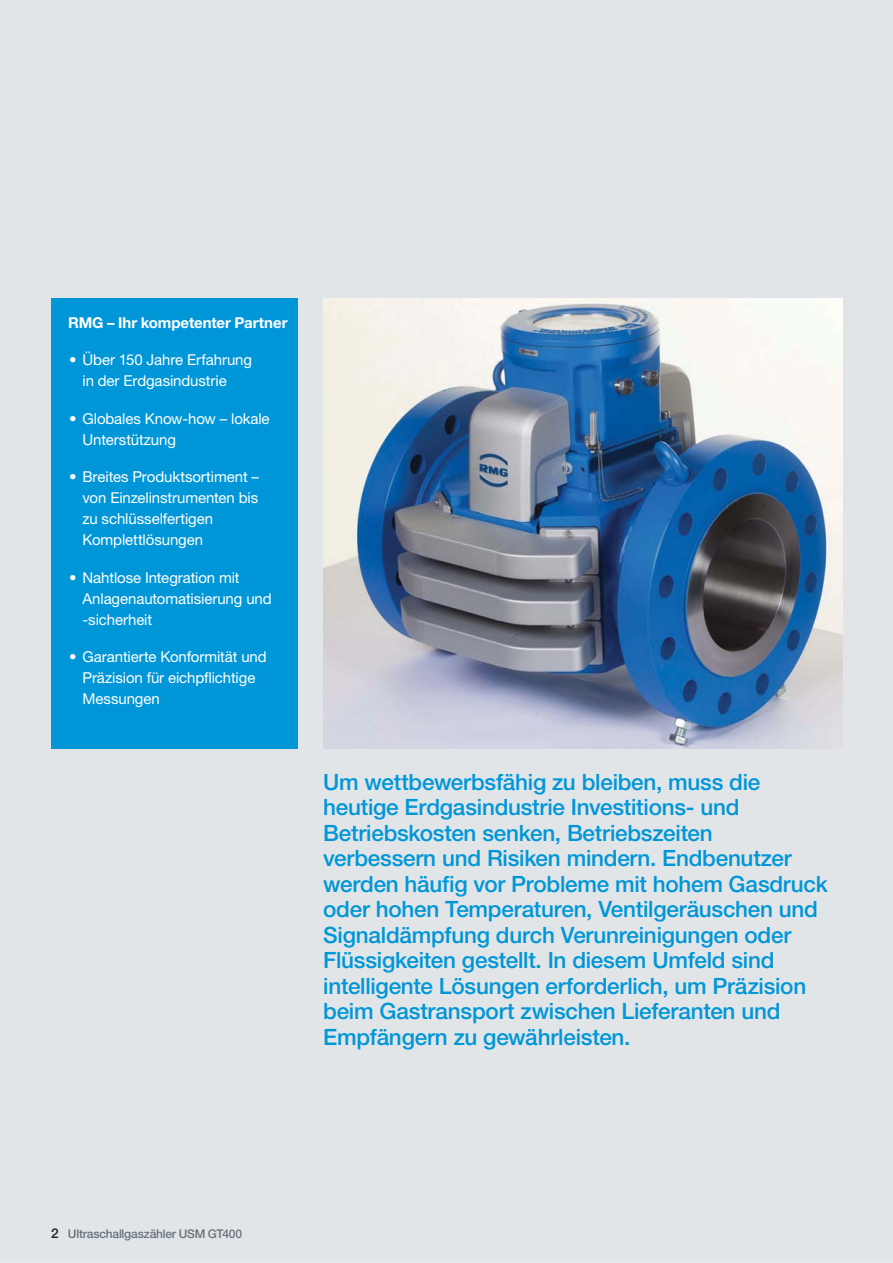
<style>
.page{position:relative;width:893px;height:1263px;background:#e1e5e8}
.page>*{position:absolute;margin:0;border:0;box-sizing:border-box;transform-origin:0 0}
.t1{font:500 22.5px/25.5px "Helvetica Neue LTW1 G";letter-spacing:-.01em;color:#0096d7}
.t2{font:15px/21px "Helvetica Neue LTW1 G";letter-spacing:-.005em;color:#fff}
.t3{font:700 15px "Helvetica Neue LT Std";letter-spacing:-.005em;color:#fff}
.t4{font:500 12px "Helvetica Neue LTW1 G";letter-spacing:-.02em;color:#68737a}
.s1{font-size:13.5px;color:#231f20}
</style>
<div class="page">
<div style="left:51px;top:298px;width:247px;height:450px;background:#0096d7"></div>
<img style="left:323px;top:298px;width:519px;height:450px">
<p class="t3" style="left:68px;top:317px;width:221px">RMG – Ihr kompetenter Partner</p>
<p class="t2" style="left:83px;top:351px;width:171px;text-indent:-13px">• Über 150 Jahre Erfahrung in der Erdgasindustrie</p>
<p class="t2" style="left:83px;top:409px;width:189px;text-indent:-14px">• Globales Know-how – lokale<br>Unterstützung</p>
<p class="t2" style="left:83px;top:468px;width:178px;text-indent:-14px">• Breites Produktsortiment – von Einzelinstrumenten bis zu schlüsselfertigen<br>Komplettlösungen</p>
<p class="t2" style="left:83px;top:568px;width:191px;text-indent:-14px">• Nahtlose Integration mit<br>Anlagenautomatisierung und -sicherheit</p>
<p class="t2" style="left:83px;top:648px;width:186px;text-indent:-14px">• Garantierte Konformität und<br>Präzision für eichpflichtige<br>Messungen</p>
<p class="t1" style="left:323px;top:771px;width:506px">Um wettbewerbsfähig zu bleiben, muss die heutige Erdgasindustrie Investitions- und Betriebskosten senken, Betriebszeiten verbessern und Risiken mindern. Endbenutzer werden häufig vor Probleme mit hohem Gasdruck oder hohen Temperaturen, Ventilgeräuschen und Signaldämpfung durch Verunreinigungen oder Flüssigkeiten gestellt. In diesem Umfeld sind intelligente Lösungen erforderlich, um Präzision beim Gastransport zwischen Lieferanten und Empfängern zu gewährleisten.</p>
<p class="t4" style="left:51px;top:1230px;width:193px"><span class="s1">2</span> Ultraschallgaszähler USM GT400</p>
</div>
